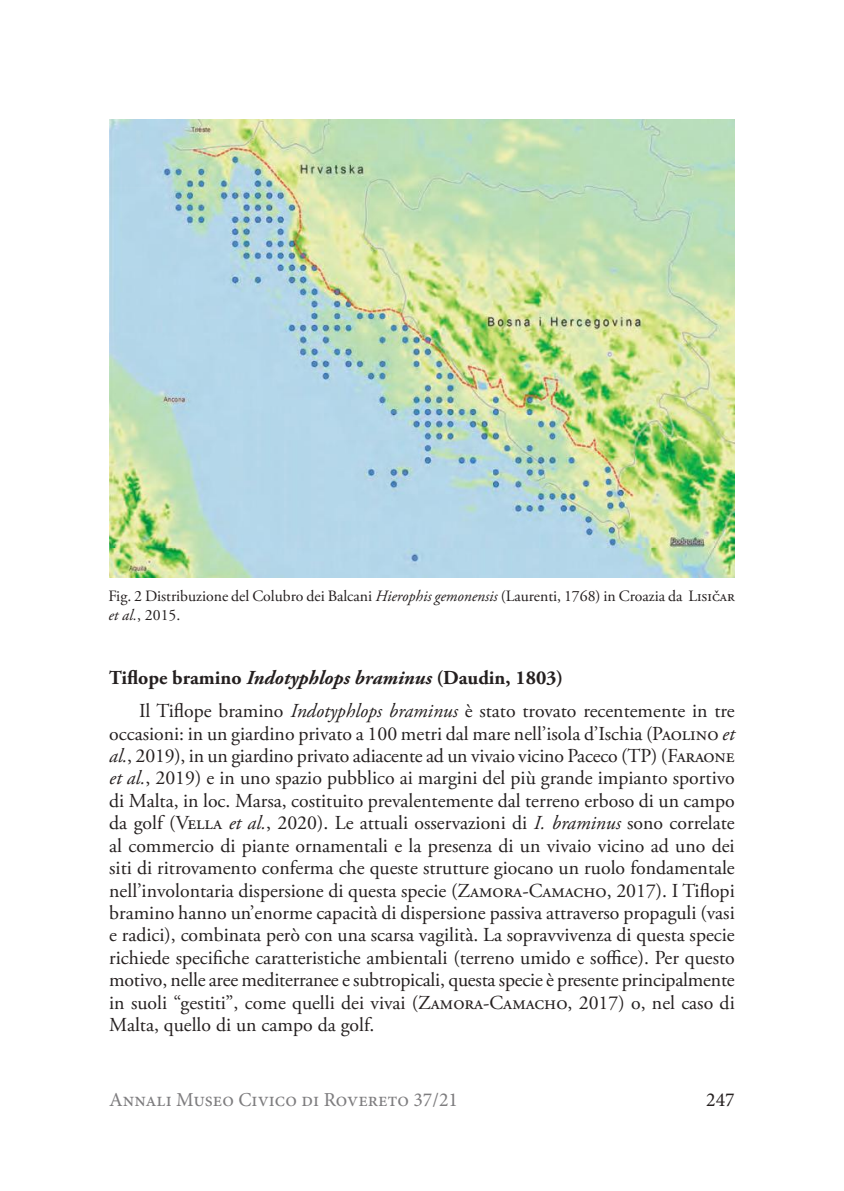
<style>
.page{position:relative;width:844px;height:1191px;background:#fff}
.page>*{position:absolute;margin:0;border:0;box-sizing:border-box;transform-origin:0 0}
.t1{font:19.78px/22.4px "Adobe Garamond Pro";color:#241f1f}
.t2{font:19.78px "Minion Pro";color:#7d7c7e}
.t3{font:19.78px "Minion Pro";color:#241f1f}
.t4{font:15.75px/18.9px "Adobe Garamond Pro";color:#241f1f}
.s1{font-style:italic}
.s2{font-weight:700}
.s3{font-weight:700;font-style:italic}
</style>
<div class="page">
<img style="left:109px;top:119px;width:625px;height:458px">
<p class="t4" style="left:108px;top:587px;width:627px">Fig. 2 Distribuzione del Colubro dei Balcani <span class="s1">Hierophis gemonensis</span> (Laurenti, 1768) in Croazia da Lisičar <span class="s1">et al.</span>, 2015.</p>
<p class="t1" style="left:139px;top:661px;width:597px;line-height:33.6px;text-indent:-30px"><span class="s2">Tiflope bramino</span> <span class="s3">Indotyphlops braminus</span> <span class="s2">(Daudin, 1803)<br></span>Il Tiflope bramino <span class="s1">Indotyphlops braminus</span> è stato trovato recentemente in tre</p>
<p class="t1" style="left:109px;top:723px;width:627px;text-align:justify">occasioni: in un giardino privato a 100 metri dal mare nell’isola d’Ischia (Paolino <span class="s1">et al.</span>, 2019), in un giardino privato adiacente ad un vivaio vicino Paceco (TP) (Faraone <span class="s1">et al.</span>, 2019) e in uno spazio pubblico ai margini del più grande impianto sportivo di Malta, in loc. Marsa, costituito prevalentemente dal terreno erboso di un campo da golf (Vella <span class="s1">et al.</span>, 2020). Le attuali osservazioni di <span class="s1">I. braminus</span> sono correlate al commercio di piante ornamentali e la presenza di un vivaio vicino ad uno dei siti di ritrovamento conferma che queste strutture giocano un ruolo fondamentale nell’involontaria dispersione di questa specie (Zamora-Camacho, 2017). I Tiflopi bramino hanno un’enorme capacità di dispersione passiva attraverso propaguli (vasi e radici), combinata però con una scarsa vagilità. La sopravvivenza di questa specie richiede specifiche caratteristiche ambientali (terreno umido e soffice). Per questo motivo, nelle aree mediterranee e subtropicali, questa specie è presente principalmente in suoli “gestiti”, come quelli dei vivai (Zamora-Camacho, 2017) o, nel caso di Malta, quello di un campo da golf.</p>
<p class="t2" style="left:109px;top:1086px;width:350px">Annali Museo Civico di Rovereto 37/21</p>
<p class="t3" style="left:706px;top:1086px;width:30px">247</p>
</div>
